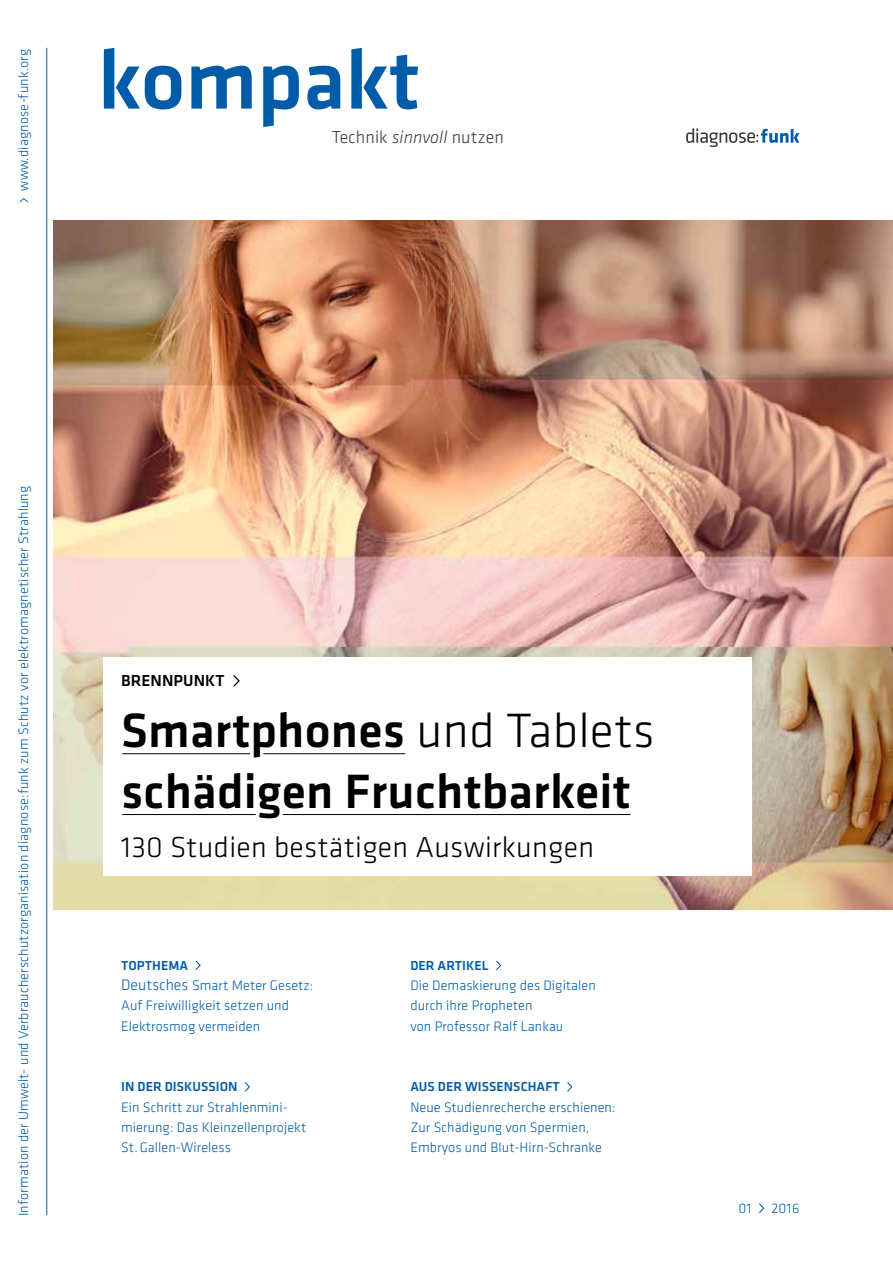
<style>
.page{position:relative;width:893px;height:1263px;background:#fff}
.page>*{position:absolute;margin:0;border:0;box-sizing:border-box;transform-origin:0 0}
.t1{font:500 86.4px "Klavika";color:#005ca8}
.t2{font:500 49.95px/60.8px "Klavika";letter-spacing:.005em;color:#000}
.t3{font:300 30px "Klavika";letter-spacing:.01em;color:#000}
.t4{font:300 18px "Klavika";letter-spacing:.01em;color:#393a39}
.t5{font:500 16.5px "Klavika";letter-spacing:.005em;color:#000}
.t6{font:300 14.25px/20.2px "Klavika";letter-spacing:.005em;color:#005ca8}
.t7{font:500 13.5px "Klavika";letter-spacing:.005em;color:#005ca8}
.s1{font-style:italic}
.s2{font-weight:300}
.s3{font-size:15.75px}
</style>
<div class="page">
<img style="left:53px;top:221px;width:840px;height:688px">
<svg style="left:20px;top:198px;width:8px;height:4px"></svg>
<hr style="left:46px;top:48px;width:1px;height:1167px;background:#005ca8">
<svg style="left:686px;top:128px;width:113px;height:19px"></svg>
<svg style="left:496px;top:961px;width:5px;height:9px"></svg>
<div style="left:103px;top:658px;width:649px;height:218px;background:#fff"></div>
<svg style="left:233px;top:675px;width:7px;height:11px"></svg>
<svg style="left:195px;top:961px;width:6px;height:9px"></svg>
<svg style="left:244px;top:1082px;width:6px;height:9px"></svg>
<svg style="left:567px;top:1082px;width:5px;height:9px"></svg>
<hr style="left:122px;top:753px;width:128px;height:1px;background:#000">
<hr style="left:122px;top:814px;width:134px;height:1px;background:#000">
<hr style="left:263px;top:753px;width:142px;height:1px;background:#000">
<hr style="left:283px;top:814px;width:347px;height:1px;background:#000">
<svg style="left:759px;top:1204px;width:5px;height:9px"></svg>
<p class="t6" style="left:14px;top:191px;width:143px;rotate:-90deg">www.diagnose-funk.org</p>
<h1 class="t1" style="left:98px;top:33px;width:323px">KOMPAKT</h1>
<p class="t4" style="left:332px;top:127px;width:174px">Technik <span class="s1">sinnvoll</span> nutzen</p>
<p class="t6" style="left:14px;top:1216px;width:732px;rotate:-90deg">Information der Umwelt- und Verbraucherschutzorganisation diagnose:funk zum Schutz vor elektromagnetischer Strahlung</p>
<p class="t5" style="left:121px;top:672px;width:105px">BRENNPUNKT</p>
<h2 class="t2" style="left:121px;top:701px;width:535px">SMARTPHONES <span class="s2">und Tablets<br></span>SCHÄDIGEN FRUCHTBARKEIT</h2>
<h3 class="t3" style="left:121px;top:831px;width:474px">130 Studien bestätigen Auswirkungen</h3>
<p class="t7" style="left:121px;top:958px;width:69px">TOPTHEMA</p>
<p class="t6" style="left:121px;top:975px;width:194px"><span class="s3">Deutsches</span> Smart Meter Gesetz:<br>Auf Freiwilligkeit setzen und<br>Elektrosmog vermeiden</p>
<p class="t7" style="left:121px;top:1079px;width:118px">IN DER DISKUSSION</p>
<p class="t6" style="left:121px;top:1097px;width:187px">Ein Schritt zur Strahlenmini&shy;mierung: Das Kleinzellenprojekt<br>St.Gallen-Wireless</p>
<p class="t7" style="left:410px;top:958px;width:80px">DER ARTIKEL</p>
<p class="t6" style="left:410px;top:975px;width:187px">Die Demaskierung des Digitalen durch ihre Propheten<br>von Professor Ralf Lankau</p>
<p class="t7" style="left:410px;top:1079px;width:151px">AUS DER WISSENSCHAFT</p>
<p class="t6" style="left:410px;top:1097px;width:207px">Neue Studienrecherche erschienen:<br>Zur Schädigung von Spermien,<br>Embryos und Blut-Hirn-Schranke</p>
<p class="t6" style="left:738px;top:1198px;width:15px">01</p>
<p class="t6" style="left:771px;top:1198px;width:29px">2016</p>
</div>
